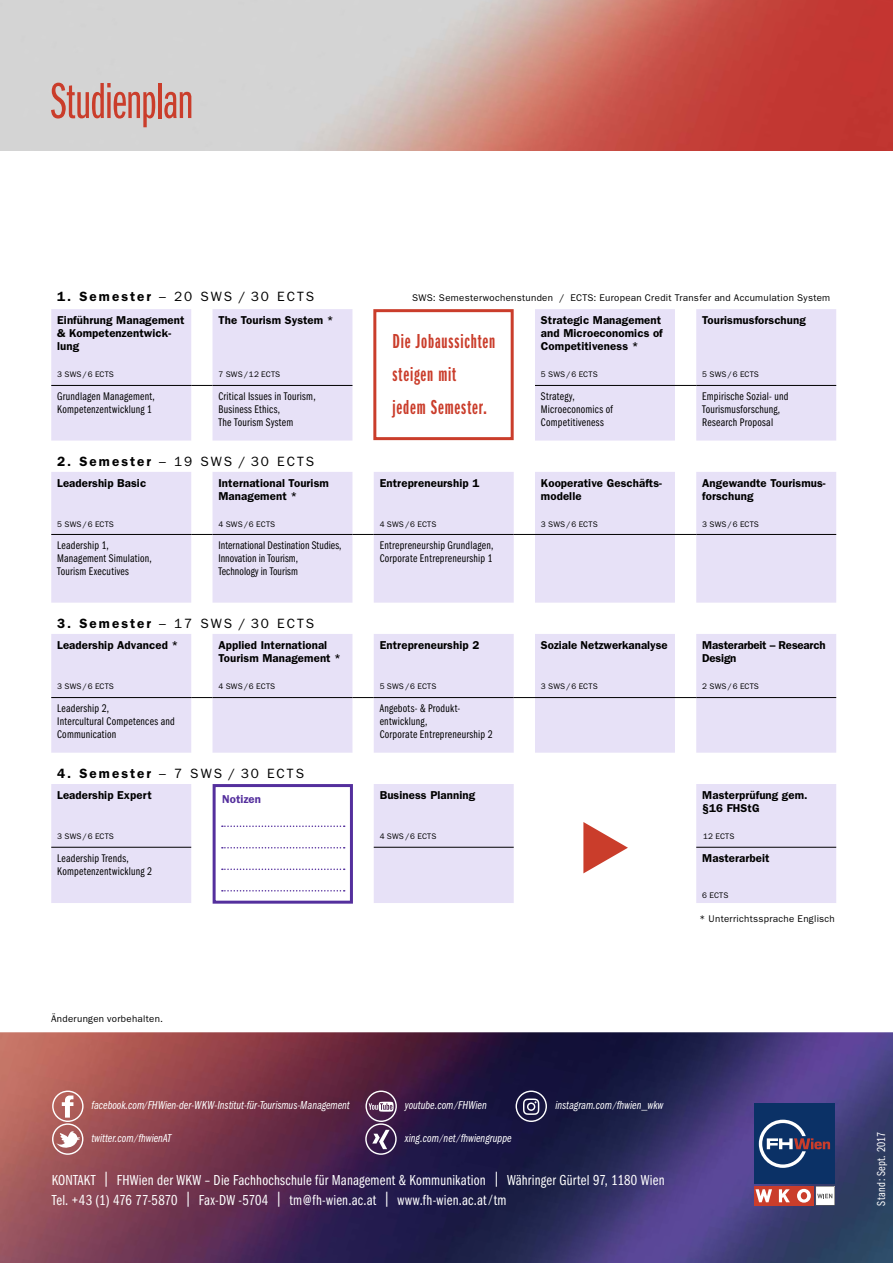
<style>
.page{position:relative;width:893px;height:1263px;background:#fff}
.page>*{position:absolute;margin:0;border:0;box-sizing:border-box;transform-origin:0 0}
.t1{font:52.5px "Franklin Gothic Book X Cmpr";letter-spacing:-.005em;color:#ca3d2b}
.t2{font:21px/33px "Franklin Gothic Demi X Cmpr";letter-spacing:.04em;color:#ca3d2b}
.t3{font:15px "Franklin Gothic Book Cmpr";letter-spacing:.015em;color:#fff}
.t4{font:13.5px "Franklin Gothic";letter-spacing:.15em;color:#000}
.t5{font:12px "Franklin Gothic Book Cmpr Ital";color:#fff}
.t6{font:12px "Franklin Gothic Book Cmpr";letter-spacing:.025em;color:#fff}
.t7{font:11.55px/13px "Franklin Gothic Book Cmpr";letter-spacing:.02em;color:#000}
.t8{font:600 11.55px/13px "Franklin Gothic";letter-spacing:.01em;color:#000}
.t9{font:600 11.55px/13px "Franklin Gothic";letter-spacing:-.015em;color:#000}
.t10{font:600 11.55px "Franklin Gothic";letter-spacing:.01em;color:#542f9d}
.t11{font:9.75px "Franklin Gothic";letter-spacing:.03em;color:#000}
.t12{font:8.1px "Franklin Gothic";letter-spacing:.02em;color:#000}
.s1{font-weight:600}
.s2{font-size:9.75px}
.s3{font-size:12.45px}
</style>
<div class="page">
<img style="left:0;top:0;width:893px;height:151px">
<img style="left:0;top:1032px;width:893px;height:231px">
<div style="left:754px;top:1103px;width:81px;height:80px;background:#0b3166"></div>
<svg style="left:759px;top:1120px;width:71px;height:48px"></svg>
<div style="left:794px;top:1186px;width:19px;height:19px;background:#ca3d2b"></div>
<div style="left:774px;top:1186px;width:19px;height:19px;background:#ca3d2b"></div>
<svg style="left:779px;top:1189px;width:11px;height:13px"></svg>
<div style="left:754px;top:1186px;width:19px;height:19px;background:#ca3d2b"></div>
<svg style="left:755px;top:1189px;width:17px;height:13px"></svg>
<svg style="left:797px;top:1189px;width:14px;height:14px"></svg>
<div style="left:801px;top:1192px;width:6px;height:7px;background:#ca3d2b;border-radius:50%"></div>
<svg style="left:815px;top:1186px;width:20px;height:19px"></svg>
<svg style="left:52px;top:1090px;width:32px;height:65px"></svg>
<svg style="left:516px;top:1090px;width:31px;height:32px"></svg>
<svg style="left:365px;top:1090px;width:32px;height:65px;background:#6e5373"></svg>
<svg style="left:51px;top:309px;width:785px;height:594px;fill:#e7e1f7"></svg>
<hr style="left:51px;top:385px;width:140px;height:1px;background:#000">
<svg style="left:191px;top:385px;width:21px;height:1px"></svg>
<hr style="left:212px;top:385px;width:140px;height:1px;background:#000">
<hr style="left:535px;top:385px;width:140px;height:1px;background:#000">
<svg style="left:675px;top:385px;width:21px;height:1px"></svg>
<hr style="left:696px;top:385px;width:140px;height:1px;background:#000">
<hr style="left:51px;top:534px;width:140px;height:1px;background:#000">
<svg style="left:191px;top:534px;width:21px;height:1px"></svg>
<hr style="left:212px;top:534px;width:140px;height:1px;background:#000">
<svg style="left:352px;top:534px;width:22px;height:1px"></svg>
<hr style="left:374px;top:534px;width:140px;height:1px;background:#000">
<svg style="left:514px;top:534px;width:21px;height:1px"></svg>
<hr style="left:535px;top:534px;width:140px;height:1px;background:#000">
<svg style="left:675px;top:534px;width:21px;height:1px"></svg>
<hr style="left:696px;top:534px;width:140px;height:1px;background:#000">
<hr style="left:51px;top:697px;width:140px;height:1px;background:#000">
<svg style="left:191px;top:697px;width:21px;height:1px"></svg>
<hr style="left:212px;top:697px;width:140px;height:1px;background:#000">
<svg style="left:352px;top:697px;width:22px;height:1px"></svg>
<hr style="left:374px;top:697px;width:140px;height:1px;background:#000">
<svg style="left:514px;top:697px;width:21px;height:1px"></svg>
<hr style="left:535px;top:697px;width:140px;height:1px;background:#000">
<svg style="left:675px;top:697px;width:21px;height:1px"></svg>
<hr style="left:696px;top:697px;width:140px;height:1px;background:#000">
<hr style="left:51px;top:847px;width:140px;height:1px;background:#000">
<hr style="left:374px;top:847px;width:140px;height:1px;background:#000">
<hr style="left:696px;top:847px;width:140px;height:1px;background:#000">
<svg style="left:535px;top:784px;width:140px;height:119px"></svg>
<div style="left:373px;top:309px;width:141px;height:131px;border:3px solid #ca3d2b"></div>
<div style="left:213px;top:784px;width:140px;height:120px;border:3px solid #542f9d"></div>
<svg style="left:222px;top:825px;width:123px;height:2px"></svg>
<svg style="left:222px;top:847px;width:123px;height:1px"></svg>
<svg style="left:222px;top:868px;width:123px;height:2px"></svg>
<svg style="left:222px;top:890px;width:123px;height:1px"></svg>
<p class="t1" style="left:51px;top:74px;width:144px">Studienplan</p>
<p class="t4" style="left:57px;top:288px;width:259px"><span class="s1">1. Semester</span> – 20 SWS / 30 ECTS</p>
<p class="t11" style="left:412px;top:292px;width:420px">SWS: Semesterwochenstunden / ECTS: European Credit Transfer and Accumulation System</p>
<p class="t8" style="left:57px;top:314px;width:129px">Einführung Management &amp; Kompetenzentwick&shy;lung</p>
<p class="t8" style="left:218px;top:314px;width:117px">The Tourism System *</p>
<p class="t8" style="left:541px;top:314px;width:123px">Strategic Management and Microeconomics of<br>Competitiveness *</p>
<p class="t8" style="left:702px;top:314px;width:105px">Tourismusforschung</p>
<p class="t12" style="left:57px;top:370px;width:58px">3 SWS/6 ECTS</p>
<p class="t12" style="left:218px;top:370px;width:63px">7 SWS/12 ECTS</p>
<p class="t12" style="left:541px;top:370px;width:58px">5 SWS/6 ECTS</p>
<p class="t12" style="left:702px;top:370px;width:58px">5 SWS/6 ECTS</p>
<p class="t7" style="left:57px;top:390px;width:99px">Grundlagen Management,<br>Kompetenzentwicklung 1</p>
<p class="t7" style="left:218px;top:390px;width:99px">Critical Issues in Tourism,</p>
<p class="t2" style="left:392px;top:325px;width:104px">Die Jobaussichten steigen mit</p>
<p class="t2" style="left:392px;top:391px;width:96px">jedem Semester.</p>
<p class="t7" style="left:541px;top:390px;width:35px">Strategy,</p>
<p class="t7" style="left:541px;top:403px;width:73px">Microeconomics of<br>Competitiveness</p>
<p class="t7" style="left:702px;top:390px;width:88px">Empirische Sozial- und</p>
<p class="t7" style="left:702px;top:403px;width:80px">Tourismusforschung,</p>
<p class="t7" style="left:702px;top:416px;width:72px">Research Proposal</p>
<p class="t7" style="left:218px;top:403px;width:63px">Business Ethics,</p>
<p class="t7" style="left:218px;top:416px;width:76px">The Tourism System</p>
<p class="t4" style="left:57px;top:454px;width:259px"><span class="s1">2. Semester</span> – 19 SWS / 30 ECTS</p>
<p class="t8" style="left:57px;top:476px;width:91px">Leadership Basic</p>
<p class="t8" style="left:218px;top:476px;width:112px">International Tourism<br>Management *</p>
<p class="t8" style="left:380px;top:476px;width:101px">Entrepreneurship 1</p>
<p class="t8" style="left:541px;top:476px;width:123px">Kooperative Geschäfts&shy;modelle</p>
<p class="t8" style="left:702px;top:476px;width:125px">Angewandte Tourismus&shy;forschung</p>
<p class="t12" style="left:57px;top:520px;width:58px">5 SWS/6 ECTS</p>
<p class="t12" style="left:218px;top:520px;width:58px">4 SWS/6 ECTS</p>
<p class="t12" style="left:380px;top:520px;width:58px">4 SWS/6 ECTS</p>
<p class="t12" style="left:541px;top:520px;width:58px">3 SWS/6 ECTS</p>
<p class="t12" style="left:702px;top:520px;width:58px">3 SWS/6 ECTS</p>
<p class="t7" style="left:57px;top:539px;width:53px">Leadership 1,</p>
<p class="t7" style="left:57px;top:552px;width:96px">Management Simulation,<br>Tourism Executives</p>
<p class="t7" style="left:218px;top:539px;width:125px">International Destination Studies,<br>Innovation in Tourism,</p>
<p class="t7" style="left:218px;top:565px;width:81px">Technology in Tourism</p>
<p class="t7" style="left:380px;top:539px;width:115px">Entrepreneurship Grundlagen,<br>Corporate Entrepreneurship 1</p>
<p class="t4" style="left:57px;top:616px;width:259px"><span class="s1">3. Semester</span> – 17 SWS / 30 ECTS</p>
<p class="t8" style="left:57px;top:638px;width:123px">Leadership Advanced *</p>
<p class="t8" style="left:218px;top:638px;width:124px">Applied International<br>Tourism Management *</p>
<p class="t8" style="left:380px;top:638px;width:101px">Entrepreneurship 2</p>
<p class="t8" style="left:541px;top:638px;width:128px">Soziale Netzwerkanalyse</p>
<p class="t9" style="left:702px;top:638px;width:125px">Masterarbeit – Research<br>Design</p>
<p class="t12" style="left:57px;top:682px;width:58px">3 SWS/6 ECTS</p>
<p class="t12" style="left:218px;top:682px;width:58px">4 SWS/6 ECTS</p>
<p class="t12" style="left:380px;top:682px;width:58px">5 SWS/6 ECTS</p>
<p class="t12" style="left:541px;top:682px;width:58px">3 SWS/6 ECTS</p>
<p class="t12" style="left:702px;top:682px;width:58px">2 SWS/6 ECTS</p>
<p class="t7" style="left:57px;top:702px;width:53px">Leadership 2,</p>
<p class="t7" style="left:57px;top:715px;width:119px">Intercultural Competences and<br>Communication</p>
<p class="t7" style="left:380px;top:702px;width:82px">Angebots- &amp; Produkt&shy;entwicklung,</p>
<p class="t7" style="left:380px;top:728px;width:114px">Corporate Entrepreneurship 2</p>
<p class="t4" style="left:57px;top:766px;width:248px"><span class="s1">4. Semester</span> – 7 SWS / 30 ECTS</p>
<p class="t8" style="left:57px;top:788px;width:96px">Leadership Expert</p>
<p class="t8" style="left:380px;top:788px;width:97px">Business Planning</p>
<p class="t8" style="left:702px;top:788px;width:107px">Masterprüfung gem. §16 FHStG</p>
<p class="t12" style="left:57px;top:832px;width:58px">3 SWS/6 ECTS</p>
<p class="t12" style="left:380px;top:832px;width:58px">4 SWS/6 ECTS</p>
<p class="t12" style="left:703px;top:832px;width:33px">12 ECTS</p>
<p class="t7" style="left:57px;top:852px;width:73px">Leadership Trends,</p>
<p class="t7" style="left:57px;top:865px;width:96px">Kompetenzentwicklung 2</p>
<p class="t10" style="left:222px;top:793px;width:40px">Notizen</p>
<p class="t8" style="left:702px;top:852px;width:69px">Masterarbeit</p>
<p class="t12" style="left:702px;top:890px;width:28px">6 ECTS</p>
<p class="t11" style="left:700px;top:913px;width:137px">* Unterrichtssprache Englisch</p>
<p class="t11" style="left:51px;top:1013px;width:114px">Änderungen vorbehalten.</p>
<p class="t5" style="left:91px;top:1099px;width:260px">facebook.com<span class="s2">/</span>FHWien-der-WKW-Institut-für-Tourismus-Management</p>
<p class="t5" style="left:91px;top:1132px;width:82px">twitter.com<span class="s2">/</span>fhwienAT</p>
<p class="t5" style="left:405px;top:1099px;width:83px">youtube.com<span class="s2">/</span>FHWien</p>
<p class="t5" style="left:405px;top:1132px;width:108px">xing.com<span class="s2">/</span>net<span class="s2">/</span>fhwiengruppe</p>
<p class="t5" style="left:555px;top:1099px;width:110px">instagram.com<span class="s2">/</span>fhwien_wkw</p>
<p class="t3" style="left:52px;top:1172px;width:614px">KONTAKT | FHWien der WKW – Die Fachhochschule für Management &amp; Kommunikation | Währinger Gürtel 97, 1180 Wien</p>
<p class="t3" style="left:52px;top:1192px;width:456px">Tel. +43 (1) 476 77-5870 | Fax-DW -5704 | tm@fh-wien.ac.at | www.fh-wien.ac.at<span class="s3">/</span>tm</p>
<p class="t6" style="left:874px;top:1205px;width:75px;rotate:-90deg">Stand: Sept. 2017</p>
</div>
